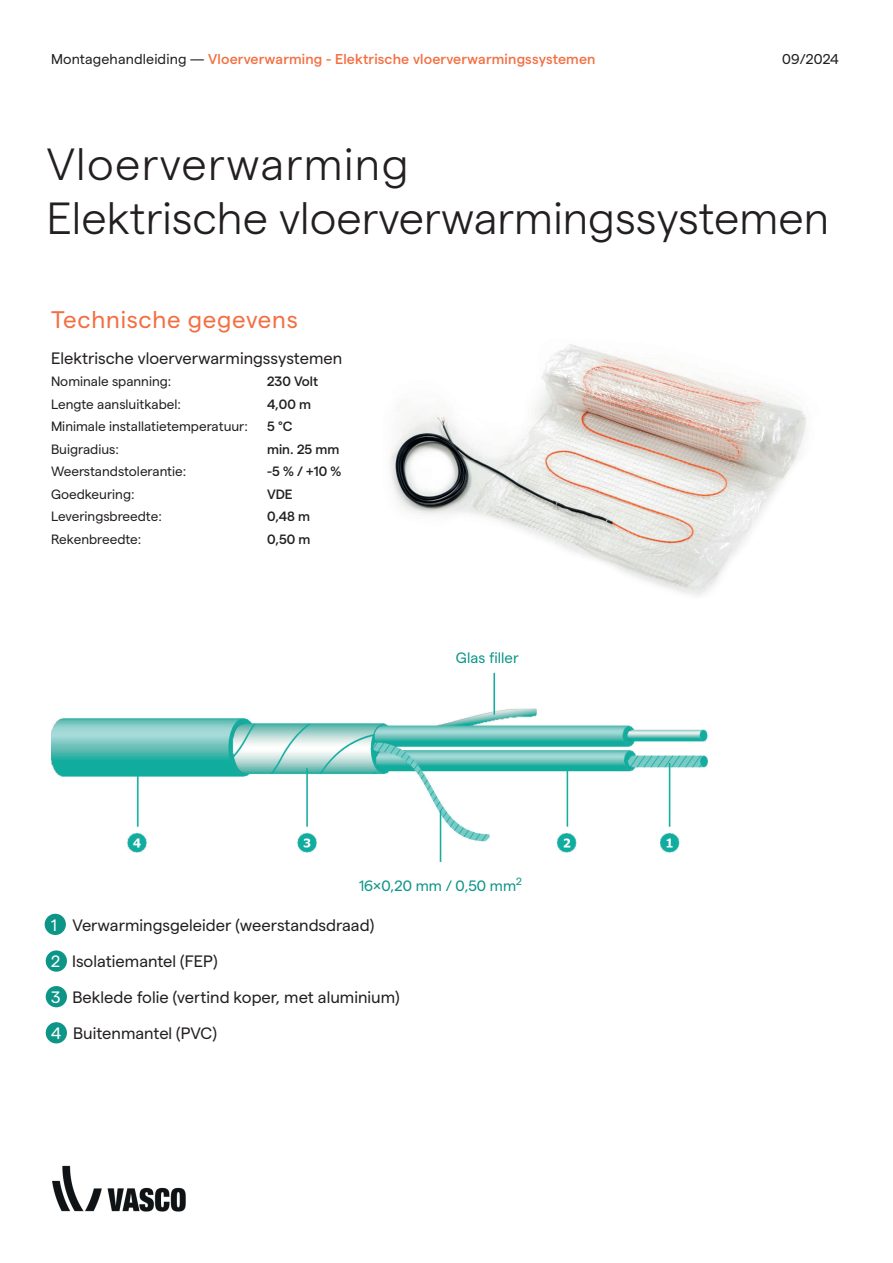
<style>
.page{position:relative;width:893px;height:1263px;background:#fff}
.page>*{position:absolute;margin:0;border:0;box-sizing:border-box;transform-origin:0 0}
.t1{font:300 45px/54px "Matter";color:#231f20}
.t2{font:24px "Matter";letter-spacing:.03em;color:#f36f42}
.t3{font:16.5px/36px "Matter";color:#231f20}
.t4{font:15px "Matter";color:#0d9688}
.t5{font:500 14.25px "Matter";letter-spacing:.01em;color:#f36f42}
.t6{font:14.25px "Matter";letter-spacing:.01em;color:#231f20}
.t7{font:13.5px "Matter";color:#231f20}
.t8{font:500 13.5px "Matter";color:#231f20}
.s1{font-weight:400;color:#231f20}
.s2{color:#fff}
</style>
<div class="page">
<img style="left:52px;top:1165px;width:134px;height:47px">
<img style="left:390px;top:344px;width:416px;height:252px">
<img style="left:51px;top:672px;width:657px;height:190px">
<div style="left:46px;top:950px;width:21px;height:22px;background:#0d9688;border-radius:50%"></div>
<div style="left:45px;top:914px;width:21px;height:21px;background:#0d9688;border-radius:50%"></div>
<div style="left:46px;top:986px;width:21px;height:21px;background:#0d9688;border-radius:50%"></div>
<div style="left:46px;top:1022px;width:21px;height:21px;background:#0d9688;border-radius:50%"></div>
<p class="t5" style="left:51px;top:48px;width:546px"><span class="s1">Montagehandleiding —</span> Vloerverwarming - Elektrische vloerverwarmingssystemen</p>
<p class="t6" style="left:782px;top:49px;width:58px">09/2024</p>
<h1 class="t1" style="left:47px;top:134px;width:784px">Vloerverwarming<br>Elektrische vloerverwarmingssystemen</h1>
<h2 class="t2" style="left:51px;top:302px;width:248px">Technische gegevens</h2>
<p class="t3" style="left:51px;top:338px;width:293px">Elektrische vloerverwarmingssystemen</p>
<p class="t7" style="left:51px;top:371px;width:122px">Nominale spanning:</p>
<p class="t8" style="left:267px;top:371px;width:53px">230 Volt</p>
<p class="t7" style="left:51px;top:394px;width:131px">Lengte aansluitkabel:</p>
<p class="t8" style="left:267px;top:394px;width:46px">4,00 m</p>
<p class="t7" style="left:51px;top:416px;width:198px">Minimale installatietemperatuur:</p>
<p class="t8" style="left:267px;top:416px;width:27px">5 °C</p>
<p class="t7" style="left:51px;top:439px;width:69px">Buigradius:</p>
<p class="t8" style="left:267px;top:439px;width:74px">min. 25 mm</p>
<p class="t7" style="left:51px;top:462px;width:137px">Weerstandstolerantie:</p>
<p class="t8" style="left:267px;top:461px;width:76px">-5 % / +10 %</p>
<p class="t7" style="left:51px;top:484px;width:85px">Goedkeuring:</p>
<p class="t8" style="left:267px;top:484px;width:27px">VDE</p>
<p class="t7" style="left:51px;top:507px;width:112px">Leveringsbreedte:</p>
<p class="t8" style="left:267px;top:506px;width:45px">0,48 m</p>
<p class="t7" style="left:51px;top:529px;width:92px">Rekenbreedte:</p>
<p class="t8" style="left:267px;top:529px;width:45px">0,50 m</p>
<p class="t4" style="left:456px;top:647px;width:64px">Glas filler</p>
<p class="t4" style="left:359px;top:875px;width:164px">16×0,20 mm / 0,50 mm<sup>2</sup></p>
<p class="t3" style="left:51px;top:906px;width:350px"><span class="s2">1</span> Verwarmingsgeleider (weerstandsdraad)<br><span class="s2">2</span> Isolatiemantel (FEP)<br><span class="s2">3</span> Beklede folie (vertind koper, met aluminium)<br><span class="s2">4</span> Buitenmantel (PVC)</p>
</div>
